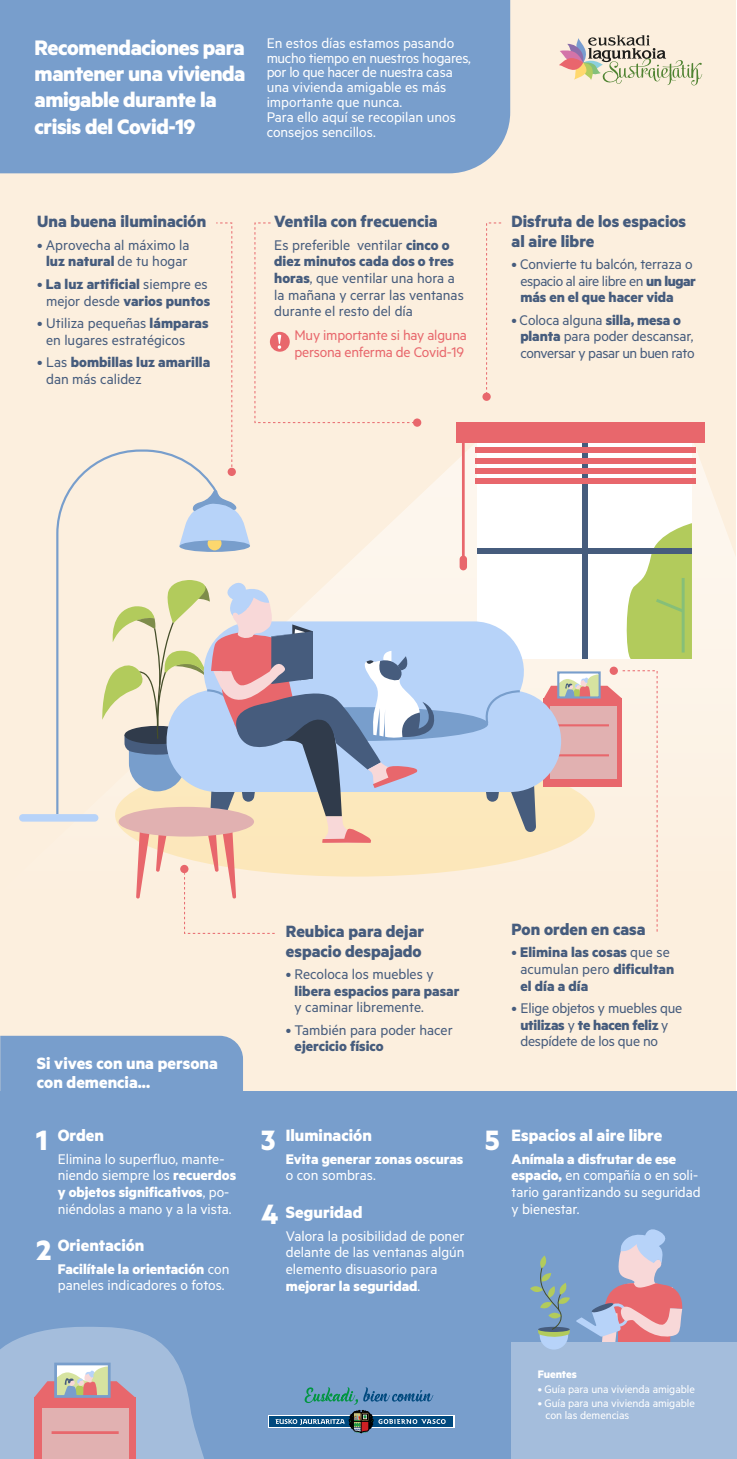
<style>
.page{position:relative;width:737px;height:1459px;background:#fff}
.page>*{position:absolute;margin:0;border:0;box-sizing:border-box;transform-origin:0 0}
.t1{font:700 31.5px "Metric";color:#fff}
.t2{font:700 23.62px/26.2px "Metric";letter-spacing:-.02em;color:#fff}
.t3{font:700 18.38px/19.2px "Metric";color:#465c7d}
.t4{font:700 18.38px/19.2px "Metric";color:#fff}
.t5{font:15.75px/16.6px "Metric";color:#fff}
.t6{font:15.75px/16.6px "Metric";letter-spacing:-.005em;color:#465c7d}
.t7{font:700 15.75px/16.6px "Metric";color:#465c7d}
.t8{font:15.75px/16.6px "Metric";letter-spacing:-.015em;color:#e8676c}
.t9{font:700 15.75px "Metric";color:#fff}
.t10{font:12.25px/12.2px "Metric";letter-spacing:-.005em;color:#fff}
.t11{font:700 12.25px "Metric";letter-spacing:-.005em;color:#fff}
.s1{font-weight:700}
.s2{font-weight:400}
</style>
<div class="page">
<div style="left:0;top:0;width:736px;height:1116px;background:#fceedb"></div>
<div style="left:0;top:1091px;width:737px;height:367px;background:#789ecc"></div>
<div style="left:0;top:0;width:510px;height:173px;background:#789ecc"></div>
<div style="left:0;top:1035px;width:243px;height:56px;background:#789ecc"></div>
<svg style="left:486px;top:222px;width:16px;height:168px"></svg>
<svg style="left:19px;top:442px;width:717px;height:431px"></svg>
<div style="left:115px;top:753px;width:480px;height:123px;background:#fce7bb;border-radius:50%"></div>
<hr style="left:462px;top:442px;width:2px;height:124px;background:#e8676c">
<div style="left:459px;top:555px;width:8px;height:15px;background:#e8676c;border-radius:4px"></div>
<div style="left:477px;top:442px;width:215px;height:217px;background:#fff"></div>
<div style="left:582px;top:441px;width:5px;height:218px;background:#465c7d"></div>
<div style="left:456px;top:422px;width:249px;height:20px;background:#e8676c"></div>
<div style="left:475px;top:447px;width:220px;height:6px;background:#e8676c"></div>
<div style="left:475px;top:458px;width:220px;height:5px;background:#e8676c"></div>
<div style="left:475px;top:468px;width:220px;height:5px;background:#e8676c"></div>
<div style="left:475px;top:478px;width:220px;height:6px;background:#e8676c"></div>
<svg style="left:624px;top:523px;width:68px;height:136px"></svg>
<div style="left:477px;top:548px;width:215px;height:5px;background:#465c7d"></div>
<svg style="left:179px;top:540px;width:71px;height:12px"></svg>
<svg style="left:55px;top:448px;width:164px;height:368px"></svg>
<div style="left:19px;top:814px;width:79px;height:7px;background:#b7d3f9;border-radius:4px"></div>
<svg style="left:179px;top:489px;width:71px;height:61px"></svg>
<svg style="left:486px;top:792px;width:50px;height:40px"></svg>
<svg style="left:439px;top:621px;width:122px;height:171px;fill:#b7d3f9"></svg>
<svg style="left:482px;top:689px;width:40px;height:36px"></svg>
<div style="left:234px;top:707px;width:254px;height:34px;background:#789ecc;border-radius:50%"></div>
<svg style="left:559px;top:35px;width:143px;height:51px"></svg>
<div style="left:482px;top:392px;width:9px;height:9px;background:#e8676c;border-radius:50%"></div>
<svg style="left:215px;top:222px;width:18px;height:250px"></svg>
<div style="left:413px;top:418px;width:8px;height:8px;background:#e8676c;border-radius:50%"></div>
<svg style="left:254px;top:222px;width:164px;height:201px"></svg>
<svg style="left:101px;top:578px;width:338px;height:356px"></svg>
<svg style="left:609px;top:666px;width:9px;height:9px"></svg>
<svg style="left:543px;top:669px;width:115px;height:263px"></svg>
<svg style="left:0;top:1327px;width:204px;height:131px;background:#b1b0c7"></svg>
<div style="left:54px;top:1362px;width:57px;height:35px;border:3px solid #789ecc"></div>
<div style="left:511px;top:1342px;width:226px;height:116px;background:#a4bddc"></div>
<svg style="left:530px;top:1255px;width:40px;height:94px"></svg>
<svg style="left:576px;top:1229px;width:107px;height:113px"></svg>
<div style="left:268px;top:1414px;width:186px;height:13px;background:#fff"></div>
<div style="left:269px;top:1416px;width:184px;height:10px;background:#00497e"></div>
<svg style="left:275px;top:1387px;width:170px;height:45px"></svg>
<h2 class="t2" style="left:35px;top:34px;width:212px">Recomendaciones para mantener una vivienda amigable durante la crisis del Covid-19</h2>
<p class="t5" style="left:267px;top:35px;width:206px;line-height:14.9px">En estos días estamos pasando mucho tiempo en nuestros hogares, por lo que hacer de nuestra casa una vivienda amigable es más importante que nunca.<br>Para ello aquí se recopilan unos consejos sencillos.</p>
<p class="t3" style="left:37px;top:211px;width:170px">Una buena iluminación</p>
<p class="t6" style="left:37px;top:236px;width:154px;text-align:center">• Aprovecha al máximo la <span class="s1">luz natural</span> de tu hogar</p>
<p class="t7" style="left:37px;top:275px;width:174px;text-align:center"><span class="s2">•</span> La luz artificial <span class="s2">siempre es mejor desde</span> varios puntos</p>
<p class="t6" style="left:46px;top:314px;width:164px;text-indent:-9px">• Utiliza pequeñas <span class="s1">lámparas </span>en lugares estratégicos</p>
<p class="t7" style="left:46px;top:353px;width:166px;text-indent:-9px"><span class="s2">• Las</span> bombillas luz amarilla <span class="s2">dan más calidez</span></p>
<p class="t3" style="left:274px;top:211px;width:165px">Ventila con frecuencia</p>
<p class="t6" style="left:274px;top:236px;width:191px">Es preferible ventilar <span class="s1">cinco o diez minutos cada dos o tres horas</span>, que ventilar una hora a la mañana y cerrar las ventanas durante el resto del día</p>
<p class="t8" style="left:294px;top:326px;width:174px">Muy importante si hay alguna persona enferma de Covid-19</p>
<p class="t3" style="left:511px;top:211px;width:176px">Disfruta de los espacios al aire libre</p>
<p class="t6" style="left:520px;top:255px;width:177px;text-indent:-9px">• Convierte tu balcón, terraza o espacio al aire libre en <span class="s1">un lugar más en el que hacer vida</span></p>
<p class="t6" style="left:520px;top:311px;width:176px;text-indent:-9px">• Coloca alguna <span class="s1">silla, mesa o planta</span> para poder descansar, conversar y pasar un buen rato</p>
<p class="t4" style="left:37px;top:1052px;width:182px">Si vives con una persona con demencia...</p>
<p class="t4" style="left:58px;top:1125px;width:48px">Orden</p>
<p class="t5" style="left:58px;top:1149px;width:180px">Elimina lo superfluo, mante&shy;niendo siempre los <span class="s1">recuerdos y objetos significativos</span>, po&shy;niéndolas a mano y a la vista.</p>
<p class="t4" style="left:58px;top:1235px;width:88px">Orientación</p>
<p class="t5" style="left:58px;top:1259px;width:173px"><span class="s1">Facilítale la orientación</span> con paneles indicadores o fotos.</p>
<h1 class="t1" style="left:36px;top:1120px;width:13px">1</h1>
<h1 class="t1" style="left:36px;top:1230px;width:17px">2</h1>
<p class="t3" style="left:286px;top:921px;width:140px">Reubica para dejar espacio despajado</p>
<p class="t6" style="left:286px;top:965px;width:149px">• Recoloca los muebles y</p>
<p class="t7" style="left:295px;top:981px;width:166px">libera espacios para pasar</p>
<p class="t6" style="left:295px;top:998px;width:131px">y caminar libremente.</p>
<p class="t6" style="left:286px;top:1020px;width:168px">• También para poder hacer</p>
<p class="t7" style="left:295px;top:1037px;width:90px">ejercicio físico</p>
<p class="t3" style="left:511px;top:918px;width:135px">Pon orden en casa</p>
<p class="t7" style="left:520px;top:943px;width:155px;text-indent:-9px"><span class="s2">•</span> Elimina las cosas <span class="s2">que se acumulan pero</span> dificultan el día a día</p>
<p class="t6" style="left:520px;top:999px;width:163px;text-indent:-9px">• Elige objetos y muebles que <span class="s1">utilizas</span> y <span class="s1">te hacen feliz</span> y despídete de los que no</p>
<p class="t4" style="left:286px;top:1125px;width:87px">Iluminación</p>
<p class="t9" style="left:286px;top:1149px;width:179px">Evita generar zonas oscuras</p>
<p class="t5" style="left:286px;top:1166px;width:91px">o con sombras.</p>
<p class="t4" style="left:286px;top:1201px;width:78px">Seguridad</p>
<p class="t5" style="left:286px;top:1226px;width:180px">Valora la posibilidad de poner delante de las ventanas algún elemento disuasorio para <span class="s1">mejorar la seguridad</span>.</p>
<h1 class="t1" style="left:261px;top:1120px;width:16px">3</h1>
<h1 class="t1" style="left:485px;top:1120px;width:16px">5</h1>
<h1 class="t1" style="left:261px;top:1194px;width:19px">4</h1>
<p class="t4" style="left:511px;top:1125px;width:152px">Espacios al aire libre</p>
<p class="t5" style="left:511px;top:1149px;width:190px"><span class="s1">Anímala a disfrutar de ese espacio,</span> en compañía o en soli&shy;tario garantizando su seguridad y bienestar.</p>
<p class="t11" style="left:537px;top:1366px;width:41px">Fuentes</p>
<p class="t10" style="left:537px;top:1382px;width:159px">• Guía para una vivienda amigable</p>
<p class="t10" style="left:545px;top:1396px;width:151px;text-indent:-8px">• Guía para una vivienda amigable con las demencias</p>
</div>
